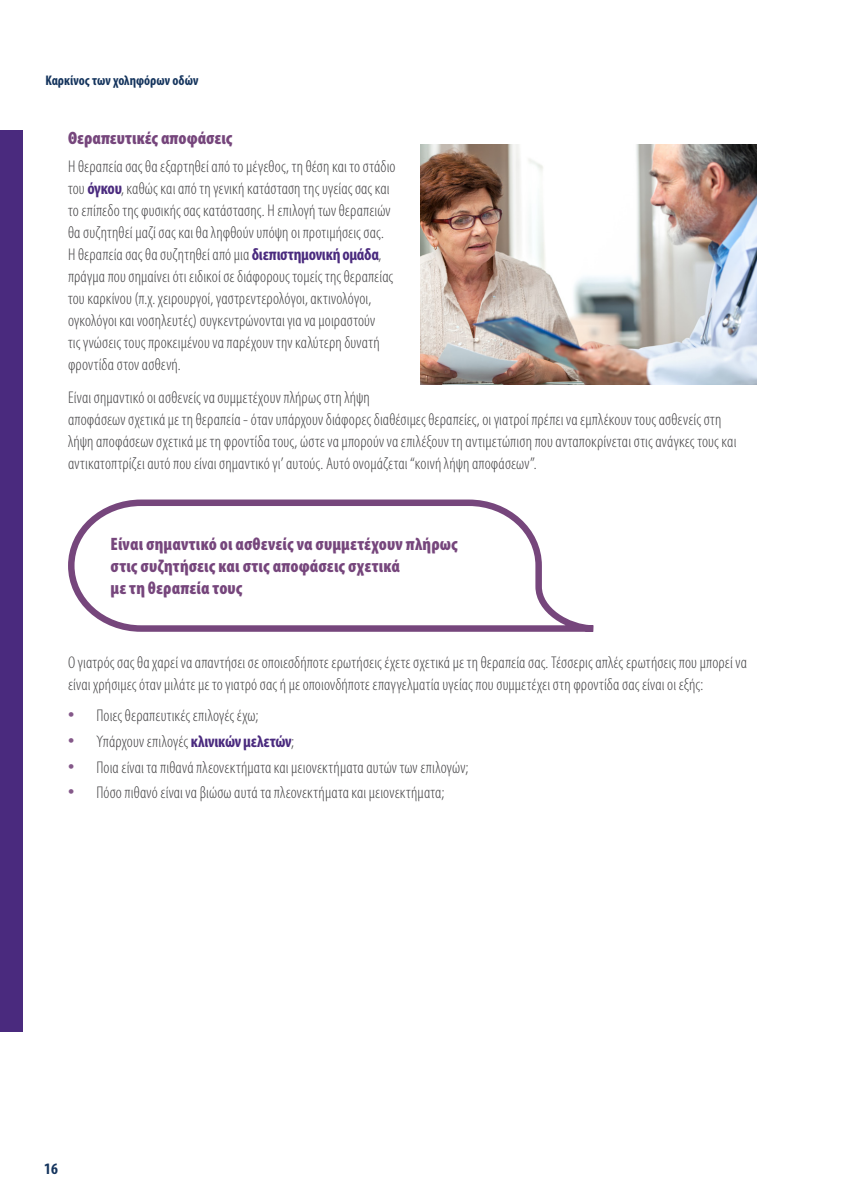
<style>
.page{position:relative;width:842px;height:1191px;background:#fff}
.page>*{position:absolute;margin:0;border:0;box-sizing:border-box;transform-origin:0 0}
.t1{font:900 condensed 18px/22px "Myriad Pro";letter-spacing:.005em;color:#76467c}
.t2{font:300 condensed 17px/22px "Myriad Pro";letter-spacing:.01em;color:#434244}
.t3{font:700 condensed 16px "Myriad Pro";color:#14345d}
.t4{font:700 condensed 14px "Myriad Pro";color:#14345d}
.s1{font-weight:700;color:#4a2a7e}
.s2{font-size:26px;color:#845889}
</style>
<div class="page">
<div style="left:0;top:130px;width:23px;height:902px;background:#4a2a7e"></div>
<svg style="left:68px;top:499px;width:526px;height:133px"></svg>
<img style="left:421px;top:144px;width:336px;height:240px">
<p class="t4" style="left:45px;top:72px;width:155px">Καρκίνος των χοληφόρων οδών</p>
<p class="t1" style="left:68px;top:126px;width:166px">Θεραπευτικές αποφάσεις</p>
<p class="t2" style="left:68px;top:155px;width:329px">Η θεραπεία σας θα εξαρτηθεί από το μέγεθος, τη θέση και το στάδιο του <span class="s1">όγκου</span>, καθώς και από τη γενική κατάσταση της υγείας σας και το επίπεδο της φυσικής σας κατάστασης. Η επιλογή των θεραπειών θα συζητηθεί μαζί σας και θα ληφθούν υπόψη οι προτιμήσεις σας.<br>Η θεραπεία σας θα συζητηθεί από μια <span class="s1">διεπιστημονική ομάδα</span>, πράγμα που σημαίνει ότι ειδικοί σε διάφορους τομείς της θεραπείας του καρκίνου (π.χ. χειρουργοί, γαστρεντερολόγοι, ακτινολόγοι, ογκολόγοι και νοσηλευτές) συγκεντρώνονται για να μοιραστούν<br>τις γνώσεις τους προκειμένου να παρέχουν την καλύτερη δυνατή φροντίδα στον ασθενή.</p>
<p class="t2" style="left:68px;top:386px;width:670px">Είναι σημαντικό οι ασθενείς να συμμετέχουν πλήρως στη λήψη<br>αποφάσεων σχετικά με τη θεραπεία - όταν υπάρχουν διάφορες διαθέσιμες θεραπείες, οι γιατροί πρέπει να εμπλέκουν τους ασθενείς στη λήψη αποφάσεων σχετικά με τη φροντίδα τους, ώστε να μπορούν να επιλέξουν τη αντιμετώπιση που ανταποκρίνεται στις ανάγκες τους και αντικατοπτρίζει αυτό που είναι σημαντικό γι’ αυτούς. Αυτό ονομάζεται “κοινή λήψη αποφάσεων”.</p>
<p class="t1" style="left:111px;top:533px;width:349px">Είναι σημαντικό οι ασθενείς να συμμετέχουν πλήρως στις συζητήσεις και στις αποφάσεις σχετικά<br>με τη θεραπεία τους</p>
<p class="t2" style="left:68px;top:651px;width:680px">Ο γιατρός σας θα χαρεί να απαντήσει σε οποιεσδήποτε ερωτήσεις έχετε σχετικά με τη θεραπεία σας. Τέσσερις απλές ερωτήσεις που μπορεί να είναι χρήσιμες όταν μιλάτε με το γιατρό σας ή με οποιονδήποτε επαγγελματία υγείας που συμμετέχει στη φροντίδα σας είναι οι εξής:</p>
<p class="t2" style="left:68px;top:704px;width:192px"><span class="s2">•</span> Ποιες θεραπευτικές επιλογές έχω;</p>
<p class="t2" style="left:68px;top:730px;width:228px"><span class="s2">•</span> Υπάρχουν επιλογές <span class="s1">κλινικών μελετών</span>;</p>
<p class="t2" style="left:68px;top:756px;width:402px"><span class="s2">•</span> Ποια είναι τα πιθανά πλεονεκτήματα και μειονεκτήματα αυτών των επιλογών;</p>
<p class="t2" style="left:68px;top:781px;width:378px"><span class="s2">•</span> Πόσο πιθανό είναι να βιώσω αυτά τα πλεονεκτήματα και μειονεκτήματα;</p>
<p class="t3" style="left:44px;top:1159px;width:15px">16</p>
</div>
